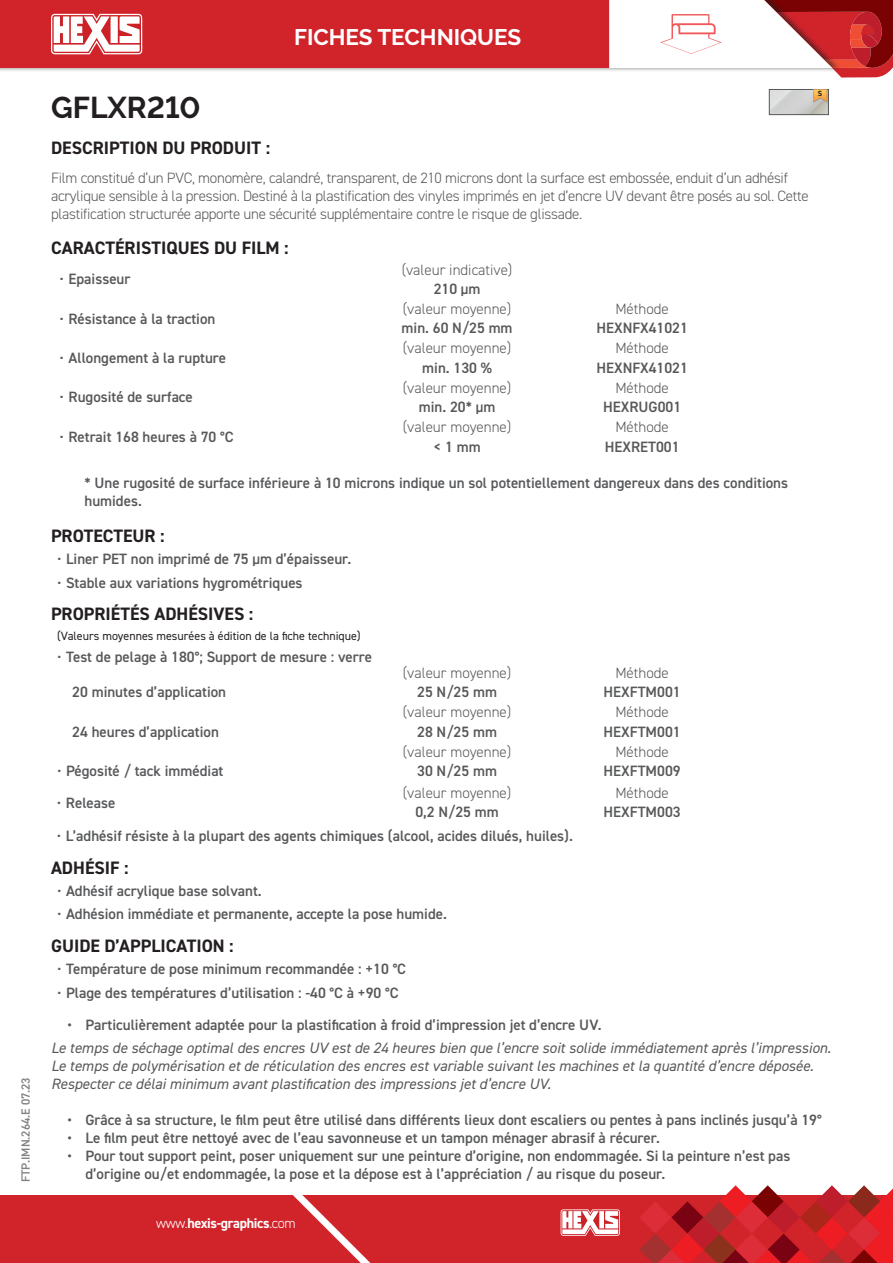
<style>
.page{position:relative;width:893px;height:1263px;background:#fff}
.page>*{position:absolute;margin:0;border:0;box-sizing:border-box;transform-origin:0 0}
.t1{font:700 30px "Raleway";color:#231f20}
.t2{font:700 22.5px "Raleway";color:#fff}
.t3{font:700 18px "DIN2014";color:#231f20}
.t4{font:600 15px/17.9px "DIN2014";color:#57585a}
.t5{font:300 15px/18px "DIN2014";letter-spacing:-.02em;color:#57585a}
.t6{font:italic 15px/18px "DIN2014";color:#57585a}
.t7{font:300 15px "DIN2014";color:#57585a}
.t8{font:700 14.1px "DIN2014";letter-spacing:-.025em;color:#fff}
.t9{font:12px "DIN2014";color:#231f20}
.t10{font:600 12px "DIN2014";color:#808285}
.t11{font:700 7.65px "DIN2014";color:#231f20}
.s1{font-weight:400}
.s2{font-weight:300}
</style>
<div class="page">
<div style="left:0;top:0;width:841px;height:73px;background:#231f20;opacity:.6"></div>
<div style="left:0;top:0;width:609px;height:68px;background:#d1232a"></div>
<div style="left:0;top:1195px;width:893px;height:68px;background:#d1232a"></div>
<svg style="left:293px;top:1195px;width:78px;height:68px"></svg>
<svg style="left:51px;top:14px;width:95px;height:40px"></svg>
<svg style="left:561px;top:1209px;width:59px;height:27px;background:#edb6b8"></svg>
<svg style="left:639px;top:1185px;width:254px;height:78px"></svg>
<svg style="left:609px;top:0;width:284px;height:78px"></svg>
<img style="left:771px;top:91px;width:56px;height:22px">
<div style="left:769px;top:89px;width:60px;height:26px;border:1px solid #57585a"></div>
<svg style="left:813px;top:89px;width:14px;height:13px"></svg>
<p class="t10" style="left:18px;top:1182px;width:106px;rotate:-90deg">FTP.IMN.264.E 07.23</p>
<h2 class="t2" style="left:294px;top:24px;width:229px">FICHES TECHNIQUES</h2>
<h1 class="t1" style="left:51px;top:90px;width:151px">GFLXR210</h1>
<p class="t3" style="left:51px;top:136px;width:221px">DESCRIPTION DU PRODUIT :</p>
<p class="t5" style="left:51px;top:169px;width:759px">Film constitué d’un PVC, monomère, calandré, transparent, de 210 microns dont la surface est embossée, enduit d’un adhésif acrylique sensible à la pression. Destiné à la plastification des vinyles imprimés en jet d’encre UV devant être posés au sol. Cette plastification structurée apporte une sécurité supplémentaire contre le risque de glissade.</p>
<p class="t3" style="left:51px;top:236px;width:239px">CARACTÉRISTIQUES DU FILM :</p>
<p class="t4" style="left:60px;top:270px;width:73px"><span class="s1">•</span> Epaisseur</p>
<p class="t7" style="left:402px;top:260px;width:112px">(valeur indicative)</p>
<p class="t4" style="left:434px;top:279px;width:48px">210 µm</p>
<p class="t4" style="left:60px;top:309px;width:157px"><span class="s1">•</span> Résistance à la traction</p>
<p class="t4" style="left:60px;top:349px;width:168px"><span class="s1">•</span> Allongement à la rupture</p>
<p class="t4" style="left:60px;top:388px;width:135px"><span class="s1">•</span> Rugosité de surface</p>
<p class="t7" style="left:403px;top:300px;width:110px">(valeur moyenne)</p>
<p class="t4" style="left:402px;top:319px;width:113px">min. 60 N/25 mm</p>
<p class="t7" style="left:615px;top:300px;width:55px">Méthode</p>
<p class="t4" style="left:596px;top:319px;width:93px">HEXNFX41021</p>
<p class="t7" style="left:403px;top:339px;width:110px">(valeur moyenne)</p>
<p class="t4" style="left:422px;top:358px;width:71px">min. 130 %</p>
<p class="t7" style="left:615px;top:339px;width:55px">Méthode</p>
<p class="t4" style="left:596px;top:358px;width:93px">HEXNFX41021</p>
<p class="t7" style="left:403px;top:379px;width:110px">(valeur moyenne)</p>
<p class="t4" style="left:419px;top:398px;width:78px">min. 20* µm</p>
<p class="t7" style="left:615px;top:379px;width:55px">Méthode</p>
<p class="t4" style="left:603px;top:398px;width:80px">HEXRUG001</p>
<p class="t7" style="left:403px;top:418px;width:110px">(valeur moyenne)</p>
<p class="t4" style="left:434px;top:437px;width:49px">&lt; 1 mm</p>
<p class="t7" style="left:615px;top:418px;width:55px">Méthode</p>
<p class="t4" style="left:605px;top:437px;width:76px">HEXRET001</p>
<p class="t4" style="left:84px;top:474px;width:705px">* Une rugosité de surface inférieure à 10 microns indique un sol potentiellement dangereux dans des conditions humides.</p>
<p class="t3" style="left:51px;top:524px;width:115px">PROTECTEUR :</p>
<p class="t4" style="left:57px;top:550px;width:296px"><span class="s1">•</span> Liner PET non imprimé de 75 µm d’épaisseur.</p>
<p class="t4" style="left:57px;top:573px;width:247px"><span class="s1">•</span> Stable aux variations hygrométriques</p>
<p class="t3" style="left:51px;top:602px;width:204px">PROPRIÉTÉS ADHÉSIVES :</p>
<p class="t9" style="left:57px;top:628px;width:305px">(Valeurs moyennes mesurées à édition de la fiche technique)</p>
<p class="t4" style="left:57px;top:648px;width:317px"><span class="s1">•</span> Test de pelage à 180°; Support de mesure : verre</p>
<p class="t4" style="left:72px;top:683px;width:155px">20 minutes d’application</p>
<p class="t4" style="left:60px;top:427px;width:176px"><span class="s1">•</span> Retrait 168 heures à 70 °C</p>
<p class="t7" style="left:403px;top:664px;width:110px">(valeur moyenne)</p>
<p class="t4" style="left:417px;top:683px;width:81px">25 N/25 mm</p>
<p class="t7" style="left:615px;top:664px;width:55px">Méthode</p>
<p class="t4" style="left:603px;top:683px;width:79px">HEXFTM001</p>
<p class="t4" style="left:72px;top:722px;width:148px">24 heures d’application</p>
<p class="t4" style="left:57px;top:762px;width:168px"><span class="s1">•</span> Pégosité / tack immédiat</p>
<p class="t4" style="left:57px;top:793px;width:60px"><span class="s1">•</span> Release</p>
<p class="t7" style="left:403px;top:703px;width:110px">(valeur moyenne)</p>
<p class="t4" style="left:417px;top:722px;width:81px">28 N/25 mm</p>
<p class="t7" style="left:615px;top:703px;width:55px">Méthode</p>
<p class="t4" style="left:603px;top:722px;width:79px">HEXFTM001</p>
<p class="t7" style="left:403px;top:742px;width:110px">(valeur moyenne)</p>
<p class="t4" style="left:417px;top:762px;width:81px">30 N/25 mm</p>
<p class="t7" style="left:615px;top:742px;width:55px">Méthode</p>
<p class="t4" style="left:603px;top:762px;width:79px">HEXFTM009</p>
<p class="t7" style="left:403px;top:784px;width:110px">(valeur moyenne)</p>
<p class="t4" style="left:415px;top:803px;width:85px">0,2 N/25 mm</p>
<p class="t7" style="left:615px;top:784px;width:55px">Méthode</p>
<p class="t4" style="left:603px;top:803px;width:79px">HEXFTM003</p>
<p class="t11" style="left:818px;top:89px;width:6px">S</p>
<p class="t4" style="left:57px;top:826px;width:517px"><span class="s1">•</span> L’adhésif résiste à la plupart des agents chimiques (alcool, acides dilués, huiles).</p>
<p class="t3" style="left:51px;top:855px;width:79px">ADHÉSIF :</p>
<p class="t4" style="left:57px;top:881px;width:206px"><span class="s1">•</span> Adhésif acrylique base solvant.</p>
<p class="t4" style="left:57px;top:905px;width:391px"><span class="s1">•</span> Adhésion immédiate et permanente, accepte la pose humide.</p>
<p class="t3" style="left:51px;top:934px;width:184px">GUIDE D’APPLICATION :</p>
<p class="t4" style="left:57px;top:960px;width:351px"><span class="s1">•</span> Température de pose minimum recommandée : +10 °C</p>
<p class="t4" style="left:57px;top:983px;width:343px"><span class="s1">•</span> Plage des températures d’utilisation : -40 °C à +90 °C</p>
<p class="t4" style="left:68px;top:1016px;width:536px">• Particulièrement adaptée pour la plastification à froid d’impression jet d’encre UV.</p>
<p class="t6" style="left:51px;top:1038px;width:781px">Le temps de séchage optimal des encres UV est de 24 heures bien que l’encre soit solide immédiatement après l’impression.<br>Le temps de polymérisation et de réticulation des encres est variable suivant les machines et la quantité d’encre déposée.<br>Respecter ce délai minimum avant plastification des impressions jet d’encre UV.</p>
<p class="t4" style="left:68px;top:1110px;width:756px">• Grâce à sa structure, le film peut être utilisé dans différents lieux dont escaliers ou pentes à pans inclinés jusqu’à 19°</p>
<p class="t4" style="left:68px;top:1128px;width:594px">• Le film peut être nettoyé avec de l’eau savonneuse et un tampon ménager abrasif à récurer.</p>
<p class="t4" style="left:86px;top:1146px;width:706px;text-indent:-18px">• Pour tout support peint, poser uniquement sur une peinture d’origine, non endommagée. Si la peinture n’est pas d’origine ou/et endommagée, la pose et la dépose est à l’appréciation / au risque du poseur.</p>
<p class="t8" style="left:156px;top:1214px;width:141px"><span class="s2">www.</span>hexis-graphics<span class="s2">.com</span></p>
</div>
